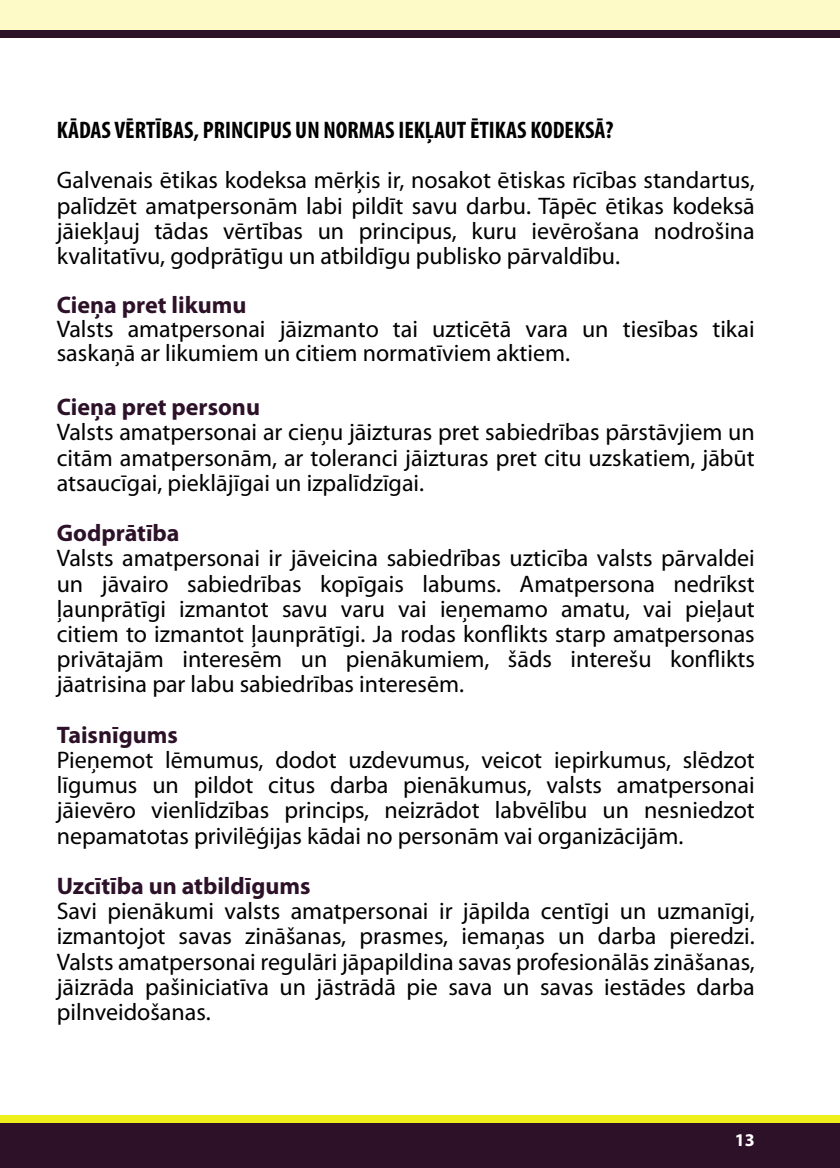
<style>
.page{position:relative;width:840px;height:1168px;background:#fff}
.page>*{position:absolute;margin:0;border:0;box-sizing:border-box;transform-origin:0 0}
.pamatteksts{font:24px/25.2px "Myriad Pro";color:#000;text-align:justify}
.pamatteksts_BOLD{font:700 24px "Myriad Pro";color:#2c1129}
.pamatteksts-2{font:700 condensed 24px "Myriad Pro";color:#000}
.t1{font:700 18px "Myriad Pro";color:#fff}
</style>
<div class="page">
<div style="left:0;top:0;width:839px;height:30px;background:#fefac7"></div>
<div style="left:0;top:30px;width:839px;height:7px;background:#2c1129"></div>
<div style="left:0;top:1122px;width:839px;height:46px;background:#2c1129"></div>
<div style="left:0;top:1115px;width:839px;height:7px;background:#eeef1b"></div>
<p class="pamatteksts-2" style="left:57px;top:117px;width:558px">KĀDAS VĒRTĪBAS, PRINCIPUS UN NORMAS IEKĻAUT ĒTIKAS KODEKSĀ?</p>
<p class="pamatteksts" style="left:57px;top:168px;width:699px">Galvenais ētikas kodeksa mērķis ir, nosakot ētiskas rīcības standartus, palīdzēt amatpersonām labi pildīt savu darbu. Tāpēc ētikas kodeksā jāiekļauj tādas vērtības un principus, kuru ievērošana nodrošina kvalitatīvu, godprātīgu un atbildīgu publisko pārvaldību.</p>
<p class="pamatteksts_BOLD" style="left:57px;top:292px;width:191px">Cieņa pret likumu</p>
<p class="pamatteksts" style="left:57px;top:318px;width:699px;line-height:24px">Valsts amatpersonai jāizmanto tai uzticētā vara un tiesības tikai saskaņā ar likumiem un citiem normatīviem aktiem.</p>
<p class="pamatteksts_BOLD" style="left:57px;top:394px;width:205px">Cieņa pret personu</p>
<p class="pamatteksts" style="left:57px;top:420px;width:699px">Valsts amatpersonai ar cieņu jāizturas pret sabiedrības pārstāvjiem un citām amatpersonām, ar toleranci jāizturas pret citu uzskatiem, jābūt atsaucīgai, pieklājīgai un izpalīdzīgai.</p>
<p class="pamatteksts_BOLD" style="left:57px;top:520px;width:124px">Godprātība</p>
<p class="pamatteksts" style="left:57px;top:546px;width:699px">Valsts amatpersonai ir jāveicina sabiedrības uzticība valsts pārvaldei un jāvairo sabiedrības kopīgais labums. Amatpersona nedrīkst ļaunprātīgi izmantot savu varu vai ieņemamo amatu, vai pieļaut citiem to izmantot ļaunprātīgi. Ja rodas konflikts starp amatpersonas privātajām interesēm un pienākumiem, šāds interešu konflikts jāatrisina par labu sabiedrības interesēm.</p>
<p class="pamatteksts_BOLD" style="left:57px;top:721px;width:122px">Taisnīgums</p>
<p class="pamatteksts" style="left:57px;top:748px;width:699px">Pieņemot lēmumus, dodot uzdevumus, veicot iepirkumus, slēdzot līgumus un pildot citus darba pienākumus, valsts amatpersonai jāievēro vienlīdzības princips, neizrādot labvēlību un nesniedzot nepamatotas privilēģijas kādai no personām vai organizācijām.</p>
<p class="pamatteksts_BOLD" style="left:57px;top:872px;width:255px">Uzcītība un atbildīgums</p>
<p class="pamatteksts" style="left:57px;top:899px;width:699px">Savi pienākumi valsts amatpersonai ir jāpilda centīgi un uzmanīgi, izmantojot savas zināšanas, prasmes, iemaņas un darba pieredzi.<br>Valsts amatpersonai regulāri jāpapildina savas profesionālās zināšanas, jāizrāda pašiniciatīva un jāstrādā pie sava un savas iestādes darba pilnveidošanas.</p>
<p class="t1" style="left:734px;top:1130px;width:21px">13</p>
</div>
